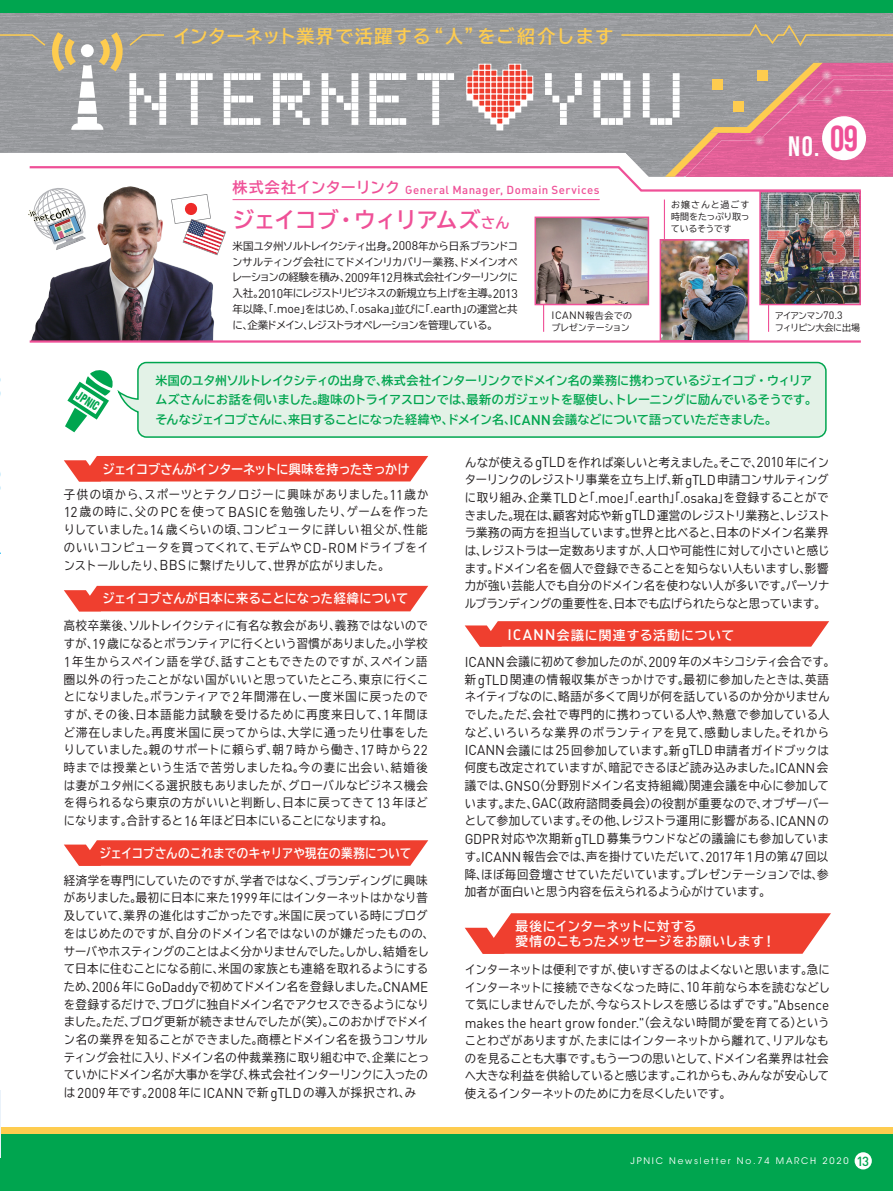
<style>
.page{position:relative;width:893px;height:1191px;background:#fff}
.page>*{position:absolute;margin:0;border:0;box-sizing:border-box;transform-origin:0 0}
.t1{font:69.15px "Electronic Highway Sign";letter-spacing:.085em;color:#fff}
.t2{font:36.15px "Bebas Neue";color:#ef5097}
.t3{font:28.05px "Bebas Neue";color:#fff}
.t4{font:700 21.75px "TBUD Go Std";letter-spacing:-.035em;color:#ef5097}
.t5{font:700 18px "TBUD Go Std";letter-spacing:.055em;color:#fecc4f}
.t6{font:14.1px "DIN";color:#231f20;scale:.95 1}
.t7{font:800 condensed 12.9px "Helvetica Neue";color:#00a54f;scale:.76 1}
.t8{font:700 12.75px/15px "TBUD Go Std";letter-spacing:.015em;color:#fff}
.t9{font:700 12.75px "TBUD Go Std";letter-spacing:.015em;color:#fff;scale:.9 1}
.t10{font:700 12.75px "TBUD Go Std";letter-spacing:-.02em;color:#fff;scale:.95 1}
.t11{font:700 12.75px "TBUD Go Std";letter-spacing:.015em;color:#fff;scale:.95 1}
.t12{font:700 12.75px "TBUD Go Std";letter-spacing:.085em;color:#fff}
.t13{font:12px/17.7px "TBUD Go Std";letter-spacing:.01em;color:#231f20;text-align:justify;scale:.95 1}
.t14{font:12px/17.7px "TBUD Go Std";letter-spacing:.01em;color:#231f20;text-align:justify;scale:.94 1}
.t15{font:700 12px/19.5px "TBUD Go Std";letter-spacing:-.01em;color:#00a54f}
.t16{font:11.55px "DIN Medium Alternate";letter-spacing:.04em;color:#ef5097}
.t17{font:10.65px "DIN";letter-spacing:.04em;color:#231f20}
.t18{font:10.5px/15.8px "TBUD Go Std";letter-spacing:-.055em;color:#231f20;text-align:justify}
.t19{font:9px/12px "TBUD Go Std";letter-spacing:-.03em;color:#231f20;text-align:justify}
.t20{font:9px "ITC Avant Garde Std";letter-spacing:.2em;color:#fff}
.t21{font:9px/12px "TBUD Go Std";letter-spacing:-.085em;color:#231f20}
.s1{font-family:"TBUD Go Std";font-weight:700;font-size:15px}
.s2{font-size:14.1px}
.s3{font-family:"DIN";font-size:12.45px}
.s4{font-family:"TBUD Go Std";font-size:9px}
.s5{font-family:"DIN";font-size:10.65px}
.s6{font-family:"DIN Medium Alternate";font-weight:400;font-size:14.1px}
.s7{font-family:"DIN";font-size:14.1px}
.s8{font-family:"DIN Medium Alternate";font-weight:400;font-size:15px}
.s9{font-family:"TBUD Go Std";font-size:12px}
.s10{font-family:"DIN";font-weight:500;font-size:13.05px;color:#00a54f}
</style>
<div class="page">
<div style="left:0;top:1127px;width:893px;height:64px;background:#00a54f"></div>
<div style="left:0;top:1127px;width:893px;height:7px;background:#fecc4f"></div>
<svg style="left:0;top:378px;width:1px;height:112px"></svg>
<div style="left:64px;top:456px;width:364px;height:25px;background:#ef3f2f"></div>
<div style="left:64px;top:586px;width:364px;height:25px;background:#ef3f2f"></div>
<svg style="left:64px;top:840px;width:364px;height:25px;background:#f04b3c"></svg>
<svg style="left:117px;top:361px;width:710px;height:77px;background:#daefe1"></svg>
<svg style="left:65px;top:370px;width:48px;height:62px"></svg>
<svg style="left:465px;top:913px;width:366px;height:40px;background:#f05244"></svg>
<svg style="left:465px;top:621px;width:364px;height:25px;background:#ef4b3c"></svg>
<img style="left:31px;top:255px;width:183px;height:85px">
<hr style="left:30px;top:340px;width:831px;height:3px;background:#ef5097">
<svg style="left:0;top:0;width:893px;height:255px"></svg>
<hr style="left:664px;top:199px;width:1px;height:54px;background:#ef5097">
<hr style="left:768px;top:289px;width:1px;height:43px;background:#ef5097">
<hr style="left:543px;top:301px;width:1px;height:31px;background:#ef5097">
<img style="left:537px;top:219px;width:109px;height:83px">
<div style="left:534px;top:216px;width:115px;height:89px;border:2px solid #ef5097"></div>
<img style="left:663px;top:242px;width:83px;height:96px">
<div style="left:660px;top:239px;width:89px;height:102px;border:2px solid #ef5097"></div>
<img style="left:762px;top:194px;width:96px;height:108px">
<div style="left:759px;top:191px;width:102px;height:114px;border:2px solid #ef5097"></div>
<div style="left:855px;top:1152px;width:17px;height:17px;background:#fff;border-radius:50%"></div>
<h3 class="t5" style="left:173px;top:21px;width:442px">インターネット業界で活躍する“人”をご紹介します</h3>
<h1 class="t1" style="left:126px;top:69px;width:557px">NTERNET YOU</h1>
<p class="t16" style="left:233px;top:182px;width:368px"><span class="s1">株式会社インターリンク</span> General Manager, Domain Services</p>
<h3 class="t4" style="left:233px;top:202px;width:278px">ジェイコブ・ウィリアムズ<span class="s2">さん</span></h3>
<p class="t18" style="left:232px;top:238px;width:288px">米国ユタ州ソルトレイクシティ出身。<span class="s3">2008</span>年から日系ブランドコンサルティング会社にてドメインリカバリー業務、ドメインオペレーションの経験を積み、<span class="s3">2009</span>年<span class="s3">12</span>月株式会社インターリンクに入社。<span class="s3">2010</span>年にレジストリビジネスの新規立ち上げを主導。<span class="s3">2013</span>年以降、「<span class="s3">.moe</span>」をはじめ、「<span class="s3">.osaka</span>」並びに「<span class="s3">.earth</span>」の運営と共に、企業ドメイン、レジストラオペレーションを管理している。</p>
<p class="t17" style="left:552px;top:309px;width:82px">ICANN<span class="s4">報告会での</span></p>
<p class="t19" style="left:551px;top:321px;width:80px">プレゼンテーション</p>
<p class="t19" style="left:671px;top:198px;width:80px">お嬢さんと過ごす時間をたっぷり取っているそうです</p>
<h3 class="t3" style="left:788px;top:131px;width:33px">NO.</h3>
<h2 class="t2" style="left:830px;top:119px;width:30px">09</h2>
<p class="t21" style="left:775px;top:309px;width:87px">アイアンマン<span class="s5">70.3<br></span>フィリピン大会に出場</p>
<p class="t15" style="left:155px;top:371px;width:663px">米国のユタ州ソルトレイクシティの出身で、株式会社インターリンクでドメイン名の業務に携わっているジェイコブ・ウィリアムズさんにお話を伺いました。趣味のトライアスロンでは、最新のガジェットを駆使し、トレーニングに励んでいるそうです。そんなジェイコブさんに、来日することになった経緯や、ドメイン名、<span class="s6">ICANN</span>会議などについて語っていただきました。</p>
<p class="t13" style="left:465px;top:453px;width:386px">んなが使える<span class="s7">gTLD</span>を作れば楽しいと考えました。そこで、<span class="s7">2010</span> 年にインターリンクのレジストリ事業を立ち上げ、新 <span class="s7">gTLD</span>申請コンサルティングに取り組み、企業<span class="s7">TLD</span>と「<span class="s7">.moe</span>」「<span class="s7">.earth</span>」「<span class="s7">.osaka</span>」を登録することができました。現在は、顧客対応や新 <span class="s7">gTLD</span> 運営のレジストリ業務と、レジストラ業務の両方を担当しています。世界と比べると、日本のドメイン名業界は、レジストラは一定数ありますが、人口や可能性に対して小さいと感じます。ドメイン名を個人で登録できることを知らない人もいますし、影響力が強い芸能人でも自分のドメイン名を使わない人が多いです。パーソナルブランディングの重要性を、日本でも広げられたらなと思っています。</p>
<p class="t7" style="left:82px;top:387px;width:34px;rotate:33deg">JPNIC</p>
<p class="t10" style="left:103px;top:458px;width:325px">ジェイコブさんがインターネットに興味を持ったきっかけ</p>
<p class="t13" style="left:64px;top:485px;width:386px">子供の頃から、スポーツとテクノロジーに興味がありました。<span class="s7">11</span>歳か<span class="s7">12</span> 歳の時に、父の<span class="s7">PC</span>を使って<span class="s7">BASIC</span>を勉強したり、ゲームを作ったりしていました。<span class="s7">14</span> 歳くらいの頃、コンピュータに詳しい祖父が、性能のいいコンピュータを買ってくれて、モデムや <span class="s7">CD-ROM</span>ドライブをインストールしたり、<span class="s7">BBS</span>に繋げたりして、世界が広がりました。</p>
<p class="t11" style="left:103px;top:588px;width:323px">ジェイコブさんが日本に来ることになった経緯について</p>
<p class="t14" style="left:64px;top:617px;width:390px">高校卒業後、ソルトレイクシティに有名な教会があり、義務ではないのですが、<span class="s7">19</span> 歳になるとボランティアに行くという習慣がありました。小学校<span class="s7">1</span>年生からスペイン語を学び、話すこともできたのですが、スペイン語圏以外の行ったことがない国がいいと思っていたところ、東京に行くことになりました。ボランティアで<span class="s7">2</span> 年間滞在し、一度米国に戻ったのですが、その後、日本語能力試験を受けるために再度来日して、<span class="s7">1</span>年間ほど滞在しました。再度米国に戻ってからは、大学に通ったり仕事をしたりしていました。親のサポートに頼らず、朝 <span class="s7">7</span> 時から働き、<span class="s7">17</span> 時から<span class="s7">22</span>時までは授業という生活で苦労しましたね。今の妻に出会い、結婚後は妻がユタ州にくる選択肢もありましたが、グローバルなビジネス機会を得られるなら東京の方がいいと判断し、日本に戻ってきて<span class="s7">13</span> 年ほどになります。合計すると<span class="s7">16</span> 年ほど日本にいることになりますね。</p>
<p class="t9" style="left:100px;top:842px;width:348px">ジェイコブさんのこれまでのキャリアや現在の業務について</p>
<p class="t13" style="left:64px;top:871px;width:391px;text-align:left">経済学を専門にしていたのですが、学者ではなく、ブランディングに興味がありました。最初に日本に来た<span class="s7">1999</span>年にはインターネットはかなり普及していて、業界の進化はすごかったです。米国に戻っている時にブログをはじめたのですが、自分のドメイン名ではないのが嫌だったものの、サーバやホスティングのことはよく分かりませんでした。しかし、結婚をして日本に住むことになる前に、米国の家族とも連絡を取れるようにするため、<span class="s7">2006</span> 年に<span class="s7">GoDaddy</span>で初めてドメイン名を登録しました。<span class="s7">CNAME</span>を登録するだけで、ブログに独自ドメイン名でアクセスできるようになりました。ただ、ブログ更新が続きませんでしたが（笑）。このおかげでドメイン名の業界を知ることができました。商標とドメイン名を扱うコンサルティング会社に入り、ドメイン名の仲裁業務に取り組む中で、企業にとっていかにドメイン名が大事かを学び、株式会社インターリンクに入ったのは<span class="s7">2009</span>年です。<span class="s7">2008</span> 年に<span class="s7">ICANN</span>で新<span class="s7">gTLD</span>の導入が採択され、み</p>
<p class="t12" style="left:508px;top:624px;width:228px"><span class="s8">ICANN</span>会議に関連する活動について</p>
<p class="t13" style="left:465px;top:652px;width:391px;text-align:left"><span class="s7">ICANN</span>会議に初めて参加したのが、<span class="s7">2009</span>年のメキシコシティ会合です。新<span class="s7">gTLD</span>関連の情報収集がきっかけです。最初に参加したときは、英語ネイティブなのに、略語が多くて周りが何を話しているのか分かりませんでした。ただ、会社で専門的に携わっている人や、熱意で参加している人など、いろいろな業界のボランティアを見て、感動しました。それから<span class="s7">ICANN</span>会議には<span class="s7">25</span>回参加しています。新<span class="s7">gTLD</span>申請者ガイドブックは何度も改定されていますが、暗記できるほど読み込みました。<span class="s7">ICANN</span>会議では、<span class="s7">GNSO</span>（分野別ドメイン名支持組織）関連会議を中心に参加しています。また、<span class="s7">GAC</span>（政府諮問委員会）の役割が重要なので、オブザーバーとして参加しています。その他、レジストラ運用に影響がある、<span class="s7">ICANN</span>の<span class="s7">GDPR</span>対応や次期新<span class="s7">gTLD</span>募集ラウンドなどの議論にも参加しています。<span class="s7">ICANN</span>報告会では、声を掛けていただいて、<span class="s7">2017</span>年<span class="s7">1</span>月の第<span class="s7">47</span>回以降、ほぼ毎回登壇させていただいています。プレゼンテーションでは、参加者が面白いと思う内容を伝えられるよう心がけています。</p>
<p class="t8" style="left:516px;top:918px;width:261px">最後にインターネットに対する<br>愛情のこもったメッセージをお願いします！</p>
<p class="t13" style="left:465px;top:960px;width:386px">インターネットは便利ですが、使いすぎるのはよくないと思います。急にインターネットに接続できなくなった時に、<span class="s7">10</span> 年前なら本を読むなどして気にしませんでしたが、今ならストレスを感じるはずです。<span class="s7">"Absence</span></p>
<p class="t6" style="left:465px;top:1014px;width:386px">makes the heart grow fonder."<span class="s9">（会えない時間が愛を育てる）という</span></p>
<p class="t13" style="left:465px;top:1031px;width:385px">ことわざがありますが、たまにはインターネットから離れて、リアルなものを見ることも大事です。もう一つの思いとして、ドメイン名業界は社会へ大きな利益を供給していると感じます。これからも、みんなが安心して使えるインターネットのために力を尽くしたいです。</p>
<p class="t20" style="left:630px;top:1155px;width:240px">JPNIC Newsletter No.74 MARCH 2020 <span class="s10">13</span></p>
</div>
